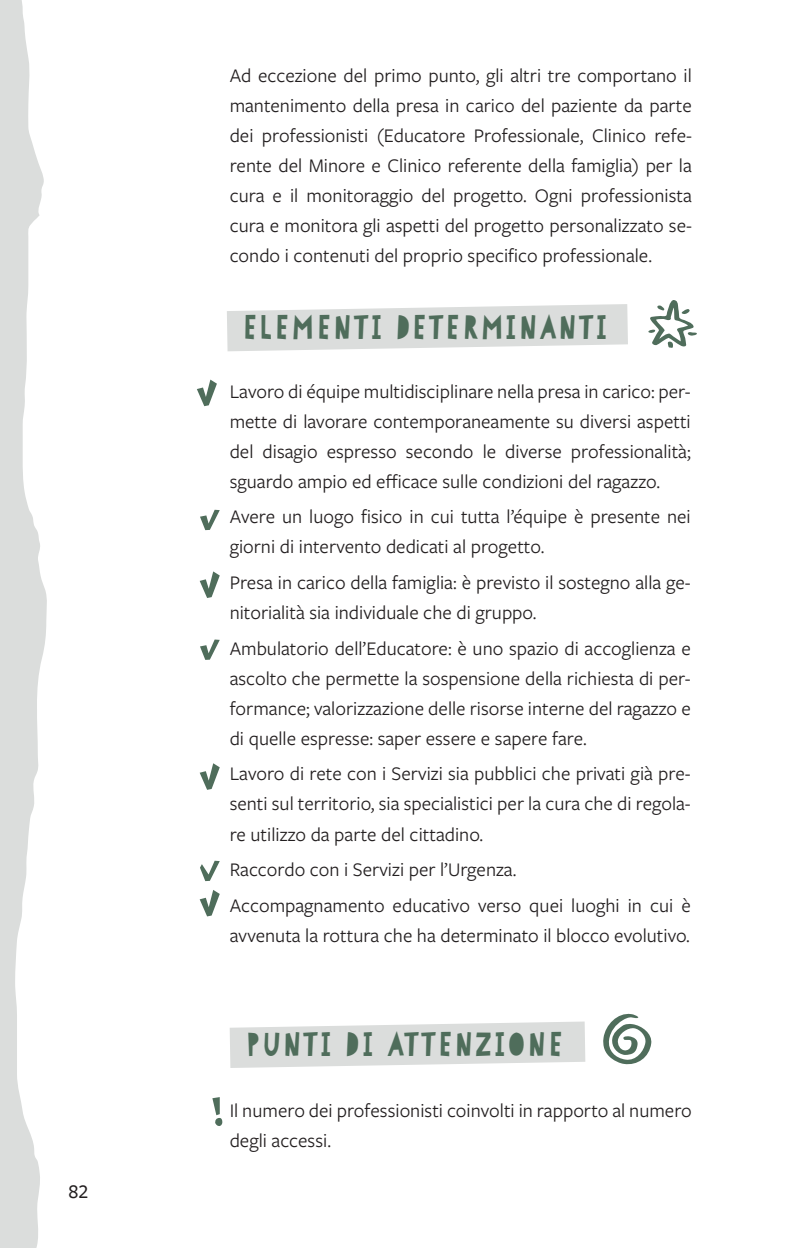
<style>
.page{position:relative;width:794px;height:1248px;background:#fff}
.page>*{position:absolute;margin:0;border:0;box-sizing:border-box;transform-origin:0 0}
.t1{font:700 32px "Paper Cute";letter-spacing:-.06em;color:#4f6d5b}
.t2{font:20px/30px "Freight Sans Pro";color:#231f20;text-align:justify}
.t3{font:500 20px "Freight Sans Pro";color:#231f20}
</style>
<div class="page">
<svg style="left:0;top:0;width:47px;height:1247px;fill:#dbdddc"></svg>
<svg style="left:227px;top:304px;width:401px;height:47px;background:#e0e1e1"></svg>
<svg style="left:197px;top:379px;width:20px;height:27px"></svg>
<svg style="left:200px;top:509px;width:20px;height:21px"></svg>
<svg style="left:200px;top:571px;width:20px;height:27px"></svg>
<svg style="left:200px;top:639px;width:20px;height:21px"></svg>
<svg style="left:200px;top:763px;width:20px;height:26px"></svg>
<svg style="left:200px;top:860px;width:20px;height:21px"></svg>
<svg style="left:200px;top:890px;width:20px;height:26px"></svg>
<svg style="left:230px;top:1021px;width:355px;height:46px;background:#dfe1e0"></svg>
<svg style="left:212px;top:1097px;width:11px;height:29px"></svg>
<p class="t3" style="left:69px;top:1178px;width:21px">82</p>
<p class="t2" style="left:230px;top:59px;width:464px">Ad eccezione del primo punto, gli altri tre comportano il mantenimento della presa in carico del paziente da parte dei professionisti (Educatore Professionale, Clinico refe&shy;rente del Minore e Clinico referente della famiglia) per la cura e il monitoraggio del progetto. Ogni professionista cura e monitora gli aspetti del progetto personalizzato se&shy;condo i contenuti del proprio specifico professionale.</p>
<h1 class="t1" style="left:242px;top:307px;width:369px">ELEMENTI DETERMINANTI</h1>
<p class="t2" style="left:230px;top:375px;width:462px">Lavoro di équipe multidisciplinare nella presa in carico: per&shy;mette di lavorare contemporaneamente su diversi aspetti del disagio espresso secondo le diverse professionalità; sguardo ampio ed efficace sulle condizioni del ragazzo.</p>
<p class="t2" style="left:230px;top:501px;width:462px">Avere un luogo fisico in cui tutta l’équipe è presente nei giorni di intervento dedicati al progetto.</p>
<p class="t2" style="left:230px;top:566px;width:462px">Presa in carico della famiglia: è previsto il sostegno alla ge&shy;nitorialità sia individuale che di gruppo.</p>
<p class="t2" style="left:230px;top:632px;width:462px">Ambulatorio dell’Educatore: è uno spazio di accoglienza e ascolto che permette la sospensione della richiesta di per&shy;formance; valorizzazione delle risorse interne del ragazzo e di quelle espresse: saper essere e sapere fare.</p>
<p class="t2" style="left:230px;top:758px;width:462px">Lavoro di rete con i Servizi sia pubblici che privati già pre&shy;senti sul territorio, sia specialistici per la cura che di regola&shy;re utilizzo da parte del cittadino.</p>
<p class="t2" style="left:230px;top:851px;width:462px;line-height:35.6px">Raccordo con i Servizi per l’Urgenza.<br>Accompagnamento educativo verso quei luoghi in cui è</p>
<p class="t2" style="left:230px;top:919px;width:462px">avvenuta la rottura che ha determinato il blocco evolutivo.</p>
<h1 class="t1" style="left:244px;top:1023px;width:322px">PUNTI DI ATTENZIONE</h1>
<p class="t2" style="left:230px;top:1094px;width:464px">Il numero dei professionisti coinvolti in rapporto al numero degli accessi.</p>
</div>
